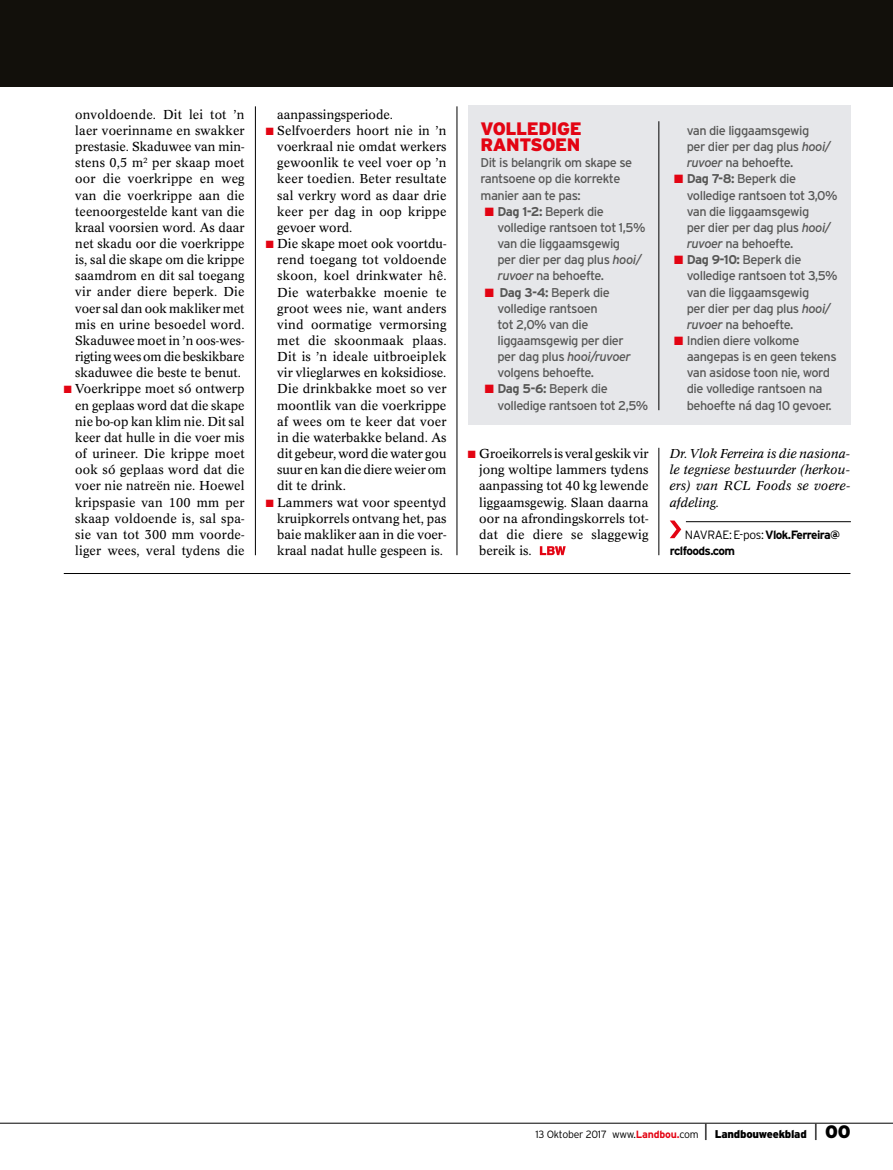
<style>
.page{position:relative;width:893px;height:1170px;background:#fff}
.page>*{position:absolute;margin:0;border:0;box-sizing:border-box;transform-origin:0 0}
.t1{font:900 18px/16.2px "Interstate";letter-spacing:-.02em;color:#e30413}
.t2{font:12.75px/16.2px "Concorde BQ";color:#000;text-align:justify}
.t3{font:12.75px/16.2px "Interstate";letter-spacing:-.035em;color:#575756}
.t4{font:italic 12.75px/16.2px "Concorde BQ";letter-spacing:.005em;color:#000;text-align:justify}
.t5{font:700 12px/16.2px "Interstate";letter-spacing:-.05em;color:#000}
.t6{font:300 10.5px "Interstate";letter-spacing:-.02em;color:#000}
.s1{color:#e30413}
.s2{font-weight:700}
.s3{font-style:italic}
.s4{font-weight:300}
.s5{font-weight:700;color:#e30413}
.s6{font-size:16.5px}
.s7{font-weight:900;font-size:11.25px}
.s8{font-weight:900;font-size:18px}
</style>
<div class="page">
<hr style="left:0;top:1122px;width:893px;height:1px;background:#000">
<div style="left:0;top:0;width:893px;height:87px;background:#12100b"></div>
<hr style="left:255px;top:106px;width:1px;height:449px;background:#000">
<hr style="left:457px;top:106px;width:1px;height:449px;background:#000">
<hr style="left:659px;top:448px;width:1px;height:107px;background:#000">
<hr style="left:686px;top:521px;width:165px;height:1px;background:#000">
<svg style="left:670px;top:520px;width:11px;height:18px"></svg>
<hr style="left:64px;top:573px;width:786px;height:1px;background:#000">
<div style="left:468px;top:105px;width:382px;height:319px;background:#e6e7ea"></div>
<svg style="left:540px;top:546px;width:26px;height:9px"></svg>
<hr style="left:659px;top:121px;width:1px;height:289px;background:#000">
<p class="t2" style="left:75px;top:106px;width:171px">onvoldoende. Dit lei tot ’n laer voerinname en swakker prestasie. Skaduwee van min&shy;stens 0,5 m<sup>2</sup> per skaap moet oor die voerkrippe en weg van die voerkrippe aan die teenoorgestelde kant van die kraal voorsien word. As daar net skadu oor die voerkrippe is, sal die skape om die krippe saamdrom en dit sal toegang vir ander diere beperk. Die voer sal dan ook makliker met mis en urine besoedel word.<br>Skaduwee moet in ’n oos-wes&shy;rigting wees om die beskikbare skaduwee die beste te benut.</p>
<p class="t2" style="left:75px;top:381px;width:171px;text-indent:-11px"><span class="s1">■</span> Voerkrippe moet só ontwerp en geplaas word dat die skape nie bo-op kan klim nie. Dit sal keer dat hulle in die voer mis of urineer. Die krippe moet ook só geplaas word dat die voer nie natreën nie. Hoewel kripspasie van 100 mm per skaap voldoende is, sal spa&shy;sie van tot 300 mm voorde&shy;liger wees, veral tydens die</p>
<p class="t2" style="left:277px;top:106px;width:117px">aanpassingsperiode.</p>
<p class="t2" style="left:277px;top:122px;width:171px;text-indent:-11px"><span class="s1">■</span> Selfvoerders hoort nie in ’n voerkraal nie omdat werkers gewoonlik te veel voer op ’n keer toedien. Beter resultate sal verkry word as daar drie keer per dag in oop krippe gevoer word.</p>
<p class="t2" style="left:277px;top:235px;width:171px;text-indent:-11px"><span class="s1">■</span> Die skape moet ook voortdu&shy;rend toegang tot voldoende skoon, koel drinkwater hê.<br>Die waterbakke moenie te groot wees nie, want anders vind oormatige vermorsing met die skoonmaak plaas.<br>Dit is ’n ideale uitbroeiplek vir vlieglarwes en koksidiose.<br>Die drinkbakke moet so ver moontlik van die voerkrippe af wees om te keer dat voer in die waterbakke beland. As dit gebeur, word die water gou suur en kan die diere weier om dit te drink.</p>
<p class="t2" style="left:277px;top:494px;width:171px;text-indent:-11px"><span class="s1">■</span> Lammers wat voor speentyd kruipkorrels ontvang het, pas baie makliker aan in die voer&shy;kraal nadat hulle gespeen is.</p>
<h1 class="t1" style="left:480px;top:120px;width:103px">VOLLEDIGE<br>RANTSOEN</h1>
<p class="t3" style="left:480px;top:154px;width:153px">Dit is belangrik om skape se rantsoene op die korrekte manier aan te pas:</p>
<p class="t3" style="left:497px;top:203px;width:149px;text-indent:-13px"><span class="s1">■</span> <span class="s2">Dag 1-2:</span> Beperk die volledige rantsoen tot 1,5% van die liggaamsgewig<br>per dier per dag plus <span class="s3">hooi/ ruvoer</span> na behoefte.</p>
<p class="t3" style="left:497px;top:284px;width:135px;text-indent:-13px"><span class="s1">■</span> <span class="s2">Dag 3-4:</span> Beperk die volledige rantsoen<br>tot 2,0% van die liggaamsgewig per dier per dag plus <span class="s3">hooi/ruvoer </span>volgens behoefte.</p>
<p class="t3" style="left:497px;top:381px;width:152px;text-indent:-13px"><span class="s1">■</span> <span class="s2">Dag 5-6:</span> Beperk die volledige rantsoen tot 2,5%</p>
<p class="t2" style="left:479px;top:445px;width:171px;text-indent:-11px"><span class="s1">■</span> Groeikorrels is veral geskik vir jong woltipe lammers tydens aanpassing tot 40 kg lewende liggaamsgewig. Slaan daarna oor na afrondingskorrels tot&shy;dat die diere se slaggewig bereik is.</p>
<p class="t3" style="left:687px;top:122px;width:145px">van die liggaamsgewig per dier per dag plus <span class="s3">hooi/ ruvoer</span> na behoefte.</p>
<p class="t3" style="left:687px;top:171px;width:152px;text-indent:-13px"><span class="s1">■</span> <span class="s2">Dag 7-8:</span> Beperk die volledige rantsoen tot 3,0% van die liggaamsgewig<br>per dier per dag plus <span class="s3">hooi/ ruvoer</span> na behoefte.</p>
<p class="t3" style="left:687px;top:251px;width:152px;text-indent:-13px"><span class="s1">■</span> <span class="s2">Dag 9-10:</span> Beperk die volledige rantsoen tot 3,5% van die liggaamsgewig<br>per dier per dag plus <span class="s3">hooi/ ruvoer</span> na behoefte.</p>
<p class="t3" style="left:687px;top:332px;width:151px;text-indent:-13px"><span class="s1">■</span> Indien diere volkome aangepas is en geen tekens van asidose toon nie, word die volledige rantsoen na behoefte ná dag 10 gevoer.</p>
<p class="t4" style="left:670px;top:445px;width:182px">Dr. Vlok Ferreira is die nasiona&shy;le tegniese bestuurder (herkou&shy;ers) van RCL Foods se voere&shy;afdeling.</p>
<p class="t5" style="left:670px;top:526px;width:172px;text-indent:15px"><span class="s4">NAVRAE: E-pos:</span> Vlok.Ferreira@ rclfoods.com</p>
<p class="t6" style="left:535px;top:1128px;width:317px">13 Oktober 2017 www.<span class="s5">Landbou.</span>com <span class="s6">|</span> <span class="s7">Landbouweekblad</span> <span class="s6">|</span> <span class="s8">00</span></p>
</div>
